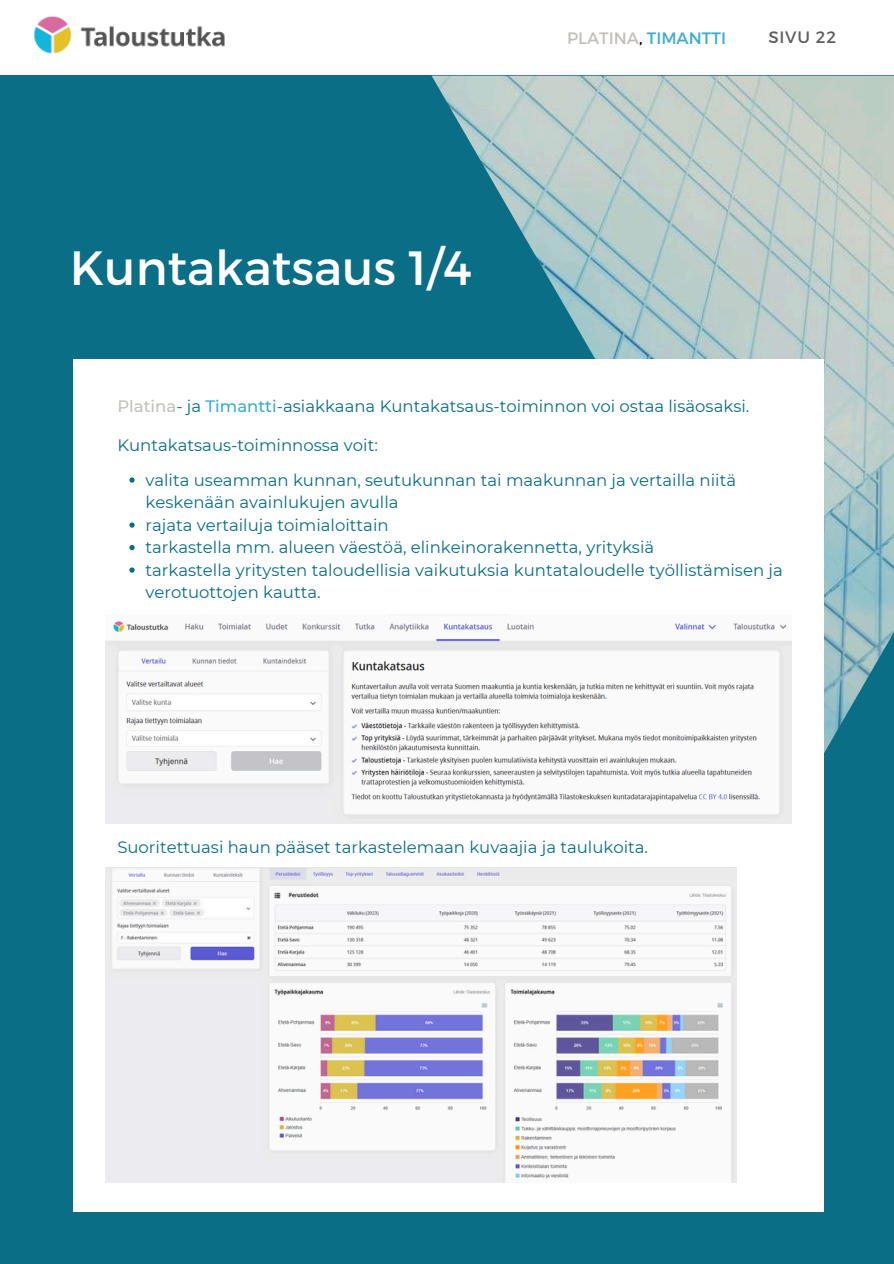
<style>
.page{position:relative;width:894px;height:1264px;background:#fff}
.page>*{position:absolute;margin:0;border:0;box-sizing:border-box;transform-origin:0 0}
.t1{font:48px "Montserrat";color:#fff}
.t2{font:16.5px/22.5px "Montserrat";color:#096e86}
.t3{font:16.5px "Montserrat";color:#3badcf}
.t4{font:16.5px "Montserrat";letter-spacing:.05em;color:#5e5e5e}
.s1{color:#c3c0bc}
.s2{color:#000}
.s3{font-weight:500;color:#c3c0bc}
.s4{font-weight:500;color:#3badcf}
</style>
<div class="page">
<div style="left:0;top:0;width:893px;height:1263px;background:#096e86"></div>
<div style="left:0;top:0;width:893px;height:74px;background:#fff"></div>
<img style="left:431px;top:76px;width:462px;height:678px">
<div style="left:74px;top:360px;width:749px;height:851px;background:#fff"></div>
<img style="left:34px;top:16px;width:191px;height:38px">
<svg style="left:129px;top:477px;width:6px;height:5px"></svg>
<svg style="left:129px;top:522px;width:6px;height:5px"></svg>
<svg style="left:129px;top:545px;width:6px;height:5px"></svg>
<svg style="left:129px;top:567px;width:6px;height:5px"></svg>
<img style="left:105px;top:621px;width:686px;height:202px">
<img style="left:105px;top:867px;width:630px;height:315px">
<p class="t1" style="left:70px;top:237px;width:403px">Kuntakatsaus 1/4</p>
<p class="t3" style="left:567px;top:27px;width:160px"><span class="s1">PLATINA</span><span class="s2">,</span> TIMANTTI</p>
<p class="t4" style="left:768px;top:27px;width:69px">SIVU 22</p>
<h2 class="t2" style="left:117px;top:395px;width:633px"><span class="s3">Platina</span>- ja <span class="s4">Timantti</span>-asiakkaana Kuntakatsaus-toiminnon voi ostaa lisäosaksi.</h2>
<h2 class="t2" style="left:117px;top:434px;width:262px">Kuntakatsaus-toiminnossa voit:</h2>
<p class="t2" style="left:145px;top:468px;width:592px">valita useamman kunnan, seutukunnan tai maakunnan ja vertailla niitä keskenään avainlukujen avulla</p>
<h1 class="t2" style="left:145px;top:513px;width:245px">rajata vertailuja toimialoittain</h1>
<p class="t2" style="left:145px;top:536px;width:510px">tarkastella mm. alueen väestöä, elinkeinorakennetta, yrityksiä</p>
<p class="t2" style="left:145px;top:558px;width:638px">tarkastella yritysten taloudellisia vaikutuksia kuntataloudelle työllistämisen ja verotuottojen kautta.</p>
<p class="t2" style="left:117px;top:836px;width:532px">Suoritettuasi haun pääset tarkastelemaan kuvaajia ja taulukoita.</p>
</div>
